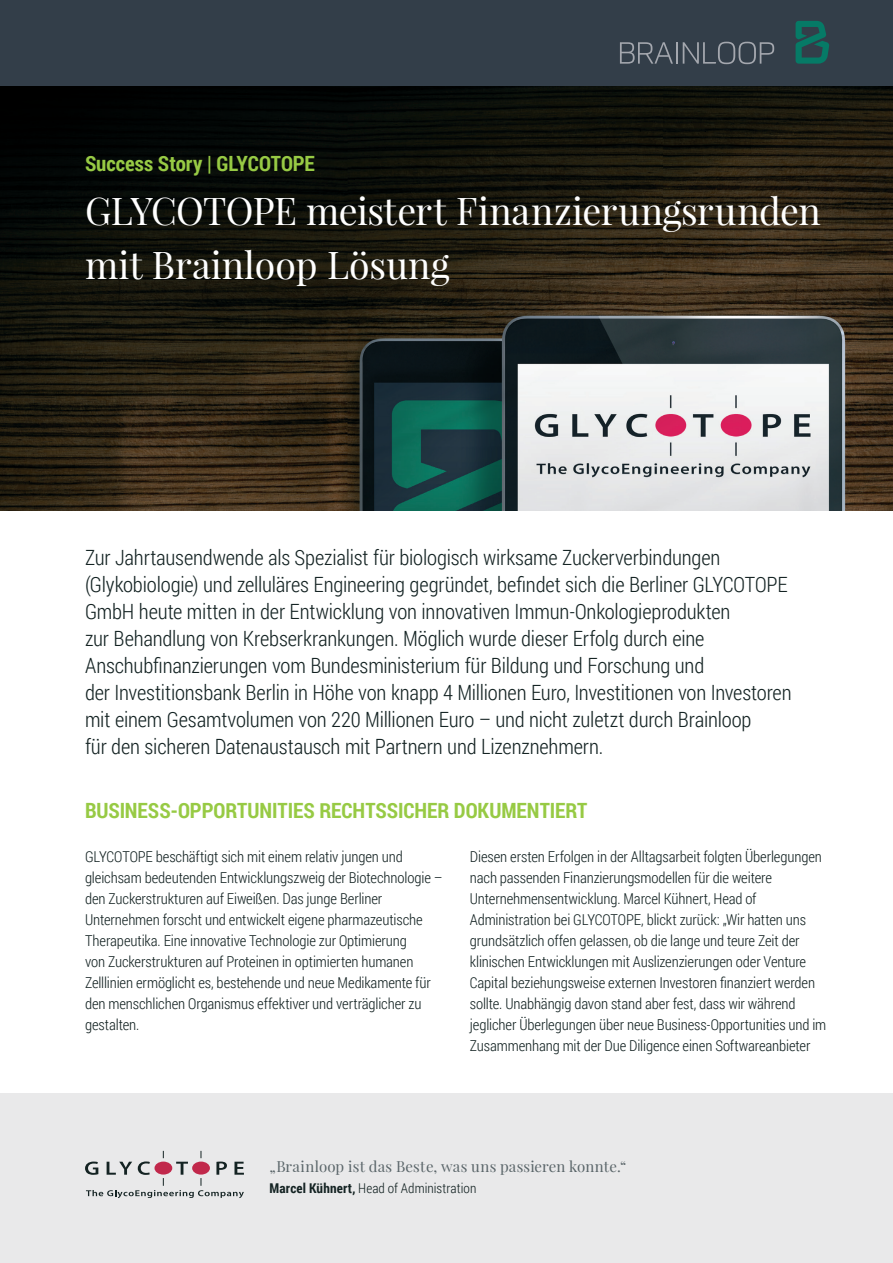
<style>
.page{position:relative;width:893px;height:1263px;background:#fff}
.page>*{position:absolute;margin:0;border:0;box-sizing:border-box;transform-origin:0 0}
.t1{font:37.5px/54px "Playfair Display";color:#fff}
.t2{font:300 21px/27px "Roboto Condensed";letter-spacing:-.01em;color:#142323}
.t3{font:700 21px "Roboto Condensed";color:#97ca44}
.t4{font:300 15px/21px "Roboto Condensed";letter-spacing:-.01em;color:#142323}
.t5{font:15px "Playfair Display";letter-spacing:.015em;color:#5a6569}
.t6{font:300 13.5px "Roboto Condensed";letter-spacing:.005em;color:#142323}
.s1{font-weight:700}
</style>
<div class="page">
<img style="left:0;top:85px;width:893px;height:425px">
<div style="left:0;top:0;width:893px;height:85px;background:#333e49"></div>
<svg style="left:620px;top:42px;width:53px;height:22px"></svg>
<hr style="left:676px;top:42px;width:2px;height:22px;background:#a4a7ae">
<svg style="left:683px;top:42px;width:91px;height:22px"></svg>
<svg style="left:796px;top:21px;width:33px;height:43px"></svg>
<div style="left:0;top:1093px;width:893px;height:170px;background:#e9e9ea"></div>
<svg style="left:85px;top:1151px;width:159px;height:47px"></svg>
<h2 class="t3" style="left:85px;top:149px;width:231px">Success Story | GLYCOTOPE</h2>
<h1 class="t1" style="left:85px;top:184px;width:737px">GLYCOTOPE meistert Finanzierungsrunden mit Brainloop Lösung</h1>
<p class="t2" style="left:85px;top:543px;width:708px">Zur Jahrtausendwende als Spezialist für biologisch wirksame Zuckerverbindungen (Glykobiologie) und zelluläres Engineering gegründet, befindet sich die Berliner GLYCOTOPE GmbH heute mitten in der Entwicklung von innovativen Immun-Onkologieprodukten<br>zur Behandlung von Krebserkrankungen. Möglich wurde dieser Erfolg durch eine Anschubfinanzierungen vom Bundesministerium für Bildung und Forschung und<br>der Investitionsbank Berlin in Höhe von knapp 4 Millionen Euro, Investitionen von Investoren mit einem Gesamtvolumen von 220 Millionen Euro – und nicht zuletzt durch Brainloop<br>für den sicheren Datenaustausch mit Partnern und Lizenznehmern.</p>
<h2 class="t3" style="left:85px;top:796px;width:504px">BUSINESS-OPPORTUNITIES RECHTSSICHER DOKUMENTIERT</h2>
<p class="t4" style="left:85px;top:846px;width:359px">GLYCOTOPE beschäftigt sich mit einem relativ jungen und gleichsam bedeutenden Entwicklungszweig der Biotechnologie – den Zuckerstrukturen auf Eiweißen. Das junge Berliner Unternehmen forscht und entwickelt eigene pharmazeutische Therapeutika. Eine innovative Technologie zur Optimierung<br>von Zuckerstrukturen auf Proteinen in optimierten humanen Zelllinien ermöglicht es, bestehende und neue Medikamente für den menschlichen Organismus effektiver und verträglicher zu gestalten.</p>
<p class="t4" style="left:470px;top:846px;width:358px">Diesen ersten Erfolgen in der Alltagsarbeit folgten Überlegungen nach passenden Finanzierungsmodellen für die weitere Unternehmensentwicklung. Marcel Kühnert, Head of Administration bei GLYCOTOPE, blickt zurück: „Wir hatten uns grundsätzlich offen gelassen, ob die lange und teure Zeit der klinischen Entwicklungen mit Auslizenzierungen oder Venture Capital beziehungsweise externen Investoren finanziert werden sollte. Unabhängig davon stand aber fest, dass wir während jeglicher Überlegungen über neue Business-Opportunities und im Zusammenhang mit der Due Diligence einen Softwareanbieter</p>
<p class="t5" style="left:270px;top:1157px;width:358px">„Brainloop ist das Beste, was uns passieren konnte.“</p>
<p class="t6" style="left:270px;top:1179px;width:208px"><span class="s1">Marcel Kühnert,</span> Head of Administration</p>
</div>
